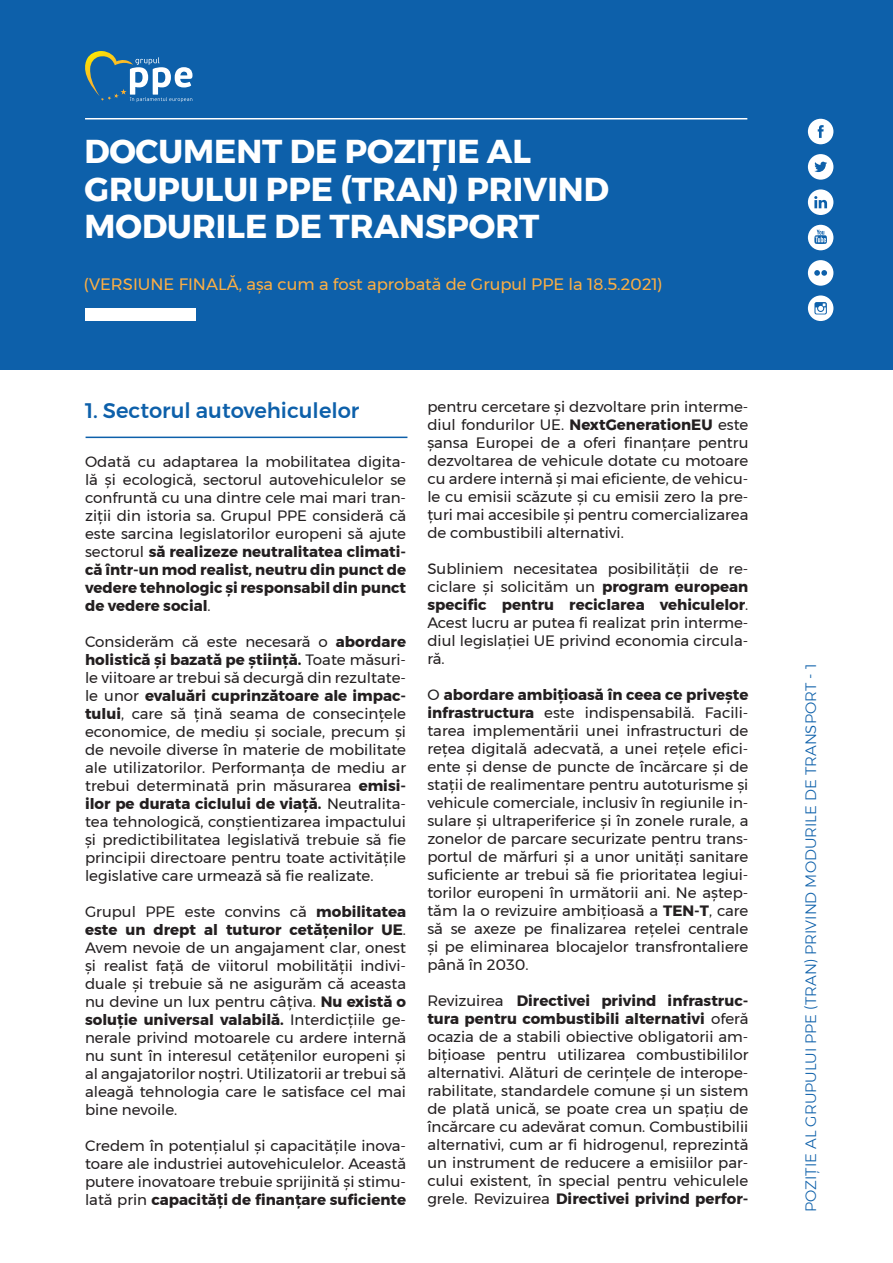
<style>
.page{position:relative;width:893px;height:1263px;background:#fff}
.page>*{position:absolute;margin:0;border:0;box-sizing:border-box;transform-origin:0 0}
.t1{font:700 33px "Montserrat";color:#fff}
.Titre_bleu{font:500 21px "Montserrat";color:#0d60aa}
.t2{font:16.5px "Montserrat";color:#fbae44}
.t3{font:15px/18px "Montserrat";color:#231f20;text-align:justify}
.t4{font:300 15px "Montserrat";color:#0d60aa}
.s1{font-weight:700}
</style>
<div class="page">
<div style="left:0;top:0;width:893px;height:370px;background:#0d60aa"></div>
<svg style="left:85px;top:51px;width:107px;height:51px"></svg>
<hr style="left:85px;top:118px;width:662px;height:1px;background:#fff">
<div style="left:85px;top:308px;width:111px;height:13px;background:#fff"></div>
<svg style="left:808px;top:119px;width:25px;height:25px"></svg>
<svg style="left:808px;top:154px;width:25px;height:26px"></svg>
<svg style="left:808px;top:189px;width:25px;height:26px"></svg>
<svg style="left:808px;top:260px;width:25px;height:26px"></svg>
<svg style="left:808px;top:295px;width:25px;height:26px"></svg>
<svg style="left:808px;top:225px;width:25px;height:25px"></svg>
<hr style="left:86px;top:437px;width:321px;height:1px;background:#0d60aa">
<p class="t1" style="left:85px;top:125px;width:448px">DOCUMENT DE POZIȚIE AL</p>
<p class="t1" style="left:85px;top:163px;width:526px">GRUPULUI PPE (TRAN) PRIVIND</p>
<p class="t1" style="left:85px;top:200px;width:457px">MODURILE DE TRANSPORT</p>
<p class="t2" style="left:84px;top:272px;width:580px">(VERSIUNE FINALĂ, așa cum a fost aprobată de Grupul PPE la 18.5.2021)</p>
<p class="Titre_bleu" style="left:85px;top:394px;width:276px">1. Sectorul autovehiculelor</p>
<p class="t3" style="left:85px;top:453px;width:323px">Odată cu adaptarea la mobilitatea digita&shy;lă și ecologică, sectorul autovehiculelor se confruntă cu una dintre cele mai mari tran&shy;ziții din istoria sa. Grupul PPE consideră că este sarcina legislatorilor europeni să ajute sectorul <span class="s1">să realizeze neutralitatea climati&shy;că într-un mod realist, neutru din punct de vedere tehnologic și responsabil din punct de vedere social</span>.</p>
<p class="t3" style="left:85px;top:633px;width:323px">Considerăm că este necesară o <span class="s1">abordare holistică și bazată pe știință.</span> Toate măsuri&shy;le viitoare ar trebui să decurgă din rezultate&shy;le unor <span class="s1">evaluări cuprinzătoare ale impac&shy;tului</span>, care să țină seama de consecințele economice, de mediu și sociale, precum și de nevoile diverse în materie de mobilitate ale utilizatorilor. Performanța de mediu ar trebui determinată prin măsurarea <span class="s1">emisi&shy;ilor pe durata ciclului de viață.</span> Neutralita&shy;tea tehnologică, conștientizarea impactului și predictibilitatea legislativă trebuie să fie principii directoare pentru toate activitățile legislative care urmează să fie realizate.</p>
<p class="t3" style="left:85px;top:903px;width:323px">Grupul PPE este convins că <span class="s1">mobilitatea este un drept al tuturor cetățenilor UE</span>.<br>Avem nevoie de un angajament clar, onest și realist față de viitorul mobilității indivi&shy;duale și trebuie să ne asigurăm că aceasta nu devine un lux pentru câțiva. <span class="s1">Nu există o soluție universal valabilă.</span> Interdicțiile ge&shy;nerale privind motoarele cu ardere internă nu sunt în interesul cetățenilor europeni și al angajatorilor noștri. Utilizatorii ar trebui să aleagă tehnologia care le satisface cel mai bine nevoile.</p>
<p class="t3" style="left:85px;top:1137px;width:323px">Credem în potențialul și capacitățile inova&shy;toare ale industriei autovehiculelor. Această putere inovatoare trebuie sprijinită și stimu&shy;lată prin <span class="s1">capacități de finanțare suficiente</span></p>
<p class="t3" style="left:427px;top:397px;width:323px">pentru cercetare și dezvoltare prin interme&shy;diul fondurilor UE. <span class="s1">NextGenerationEU</span> este șansa Europei de a oferi finanțare pentru dezvoltarea de vehicule dotate cu motoare cu ardere internă și mai eficiente, de vehicu&shy;le cu emisii scăzute și cu emisii zero la pre&shy;țuri mai accesibile și pentru comercializarea de combustibili alternativi.</p>
<p class="t3" style="left:427px;top:559px;width:323px">Subliniem necesitatea posibilității de re&shy;ciclare și solicităm un <span class="s1">program european specific pentru reciclarea vehiculelor</span>.<br>Acest lucru ar putea fi realizat prin interme&shy;diul legislației UE privind economia circula&shy;ră.</p>
<p class="t3" style="left:427px;top:685px;width:323px">O <span class="s1">abordare ambițioasă în ceea ce privește infrastructura</span> este indispensabilă. Facili&shy;tarea implementării unei infrastructuri de rețea digitală adecvată, a unei rețele efici&shy;ente și dense de puncte de încărcare și de stații de realimentare pentru autoturisme și vehicule comerciale, inclusiv în regiunile in&shy;sulare și ultraperiferice și în zonele rurale, a zonelor de parcare securizate pentru trans&shy;portul de mărfuri și a unor unități sanitare suficiente ar trebui să fie prioritatea legiui&shy;torilor europeni în următorii ani. Ne aștep&shy;tăm la o revizuire ambițioasă a <span class="s1">TEN-T</span>, care să se axeze pe finalizarea rețelei centrale și pe eliminarea blocajelor transfrontaliere până în 2030.</p>
<p class="t3" style="left:427px;top:991px;width:323px">Revizuirea <span class="s1">Directivei privind infrastruc&shy;tura pentru combustibili alternativi</span> oferă ocazia de a stabili obiective obligatorii am&shy;bițioase pentru utilizarea combustibililor alternativi. Alături de cerințele de interope&shy;rabilitate, standardele comune și un sistem de plată unică, se poate crea un spațiu de încărcare cu adevărat comun. Combustibilii alternativi, cum ar fi hidrogenul, reprezintă un instrument de reducere a emisiilor par&shy;cului existent, în special pentru vehiculele grele. Revizuirea <span class="s1">Directivei privind perfor-</span></p>
<p class="t4" style="left:799px;top:1212px;width:549px;rotate:-90deg">POZIȚIE AL GRUPULUI PPE (TRAN) PRIVIND MODURILE DE TRANSPORT - 1</p>
</div>
